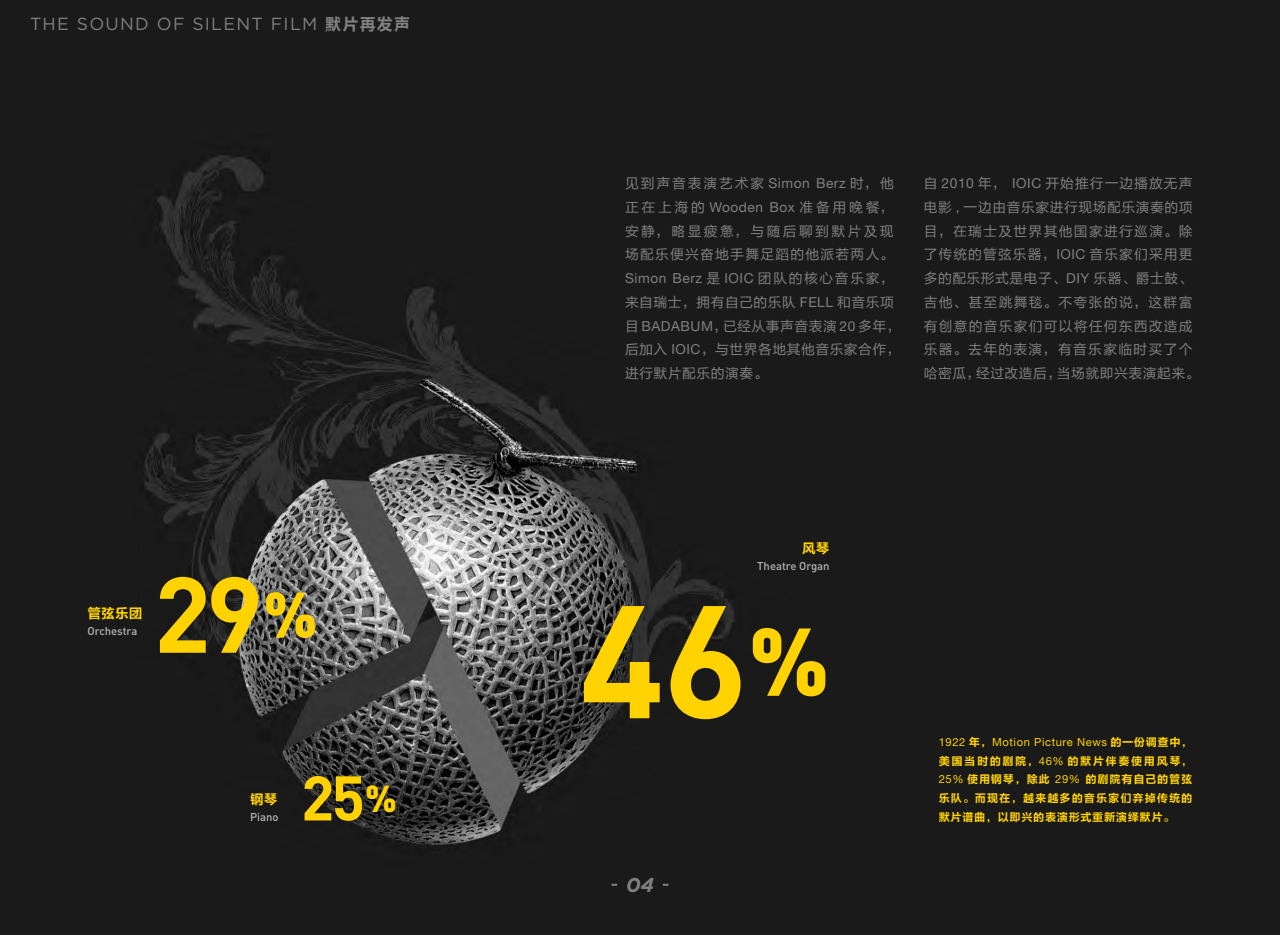
<style>
.page{position:relative;width:1280px;height:935px;background:#fff}
.page>*{position:absolute;margin:0;border:0;box-sizing:border-box;transform-origin:0 0}
.t1{font:700 157.62px "DIN Pro";color:#ffd200}
.t2{font:700 105.75px "DIN Pro";color:#ffd200}
.t3{font:700 62px "DIN Pro";color:#ffd200}
.t4{font:italic 700 20px "Gotham";color:#808080}
.t5{font:17.5px "Gotham";letter-spacing:.075em;color:#808080}
.t6{font:13.75px/23.8px "FZLTHK GBK1 0";letter-spacing:.08em;color:#808080;text-align:justify}
.t7{font:13.75px/23.8px "FZLTHK GBK1 0";letter-spacing:.04em;color:#808080}
.t8{font:13.75px "Helvetica Neue LT Std";letter-spacing:.04em;color:#808080}
.t9{font:13.75px "FZLTCHJW GB1 0";color:#ffd200}
.t10{font:11.25px/18.8px "FZLTCHJW GB1 0";letter-spacing:.065em;color:#ffd200;text-align:justify}
.t11{font:11.25px "Helvetica Neue LT Std";letter-spacing:.05em;color:#ffd200}
.t12{font:500 11.25px "DIN Pro";color:#b3b3b3}
.s1{font-family:"FZLTCHJW GB1 0";font-size:16.88px}
.s2{font-weight:900;font-size:63.5px}
.s3{font-weight:900;font-size:37.12px}
.s4{font-family:"Helvetica Neue LT Std"}
.s5{font-family:"FZLTHK GBK1 0"}
.s6{font-weight:900;font-size:94.62px}
.s7{font-family:"FZLTCHJW GB1 0"}
</style>
<div class="page">
<img style="left:0;top:0;width:1280px;height:935px">
<p class="t5" style="left:30px;top:15px;width:382px">THE SOUND OF SILENT FILM <span class="s1">默片再发声</span></p>
<p class="t9" style="left:88px;top:606px;width:56px">管弦乐团</p>
<p class="t12" style="left:88px;top:623px;width:51px">Orchestra</p>
<h2 class="t2" style="left:154px;top:543px;width:165px">29<span class="s2">%</span></h2>
<p class="t9" style="left:250px;top:792px;width:29px">钢琴</p>
<p class="t12" style="left:250px;top:809px;width:30px">Piano</p>
<h3 class="t3" style="left:301px;top:756px;width:98px">25<span class="s3">%</span></h3>
<p class="t6" style="left:625px;top:172px;width:270px">见到声音表演艺术家 <span class="s4">Simon Berz</span> 时，他正在上海的 <span class="s4">Wooden Box</span> 准备用晚餐，安静，略显疲惫，与随后聊到默片及现场配乐便兴奋地手舞足蹈的他派若两人。</p>
<p class="t8" style="left:625px;top:270px;width:270px">Simon Berz <span class="s5">是</span> IOIC <span class="s5">团队的核心音乐家，</span></p>
<p class="t7" style="left:625px;top:290px;width:277px">来自瑞士，拥有自己的乐队 <span class="s4">FELL</span> 和音乐项目 <span class="s4">BADABUM</span>，已经从事声音表演 <span class="s4">20</span> 多年，后加入 <span class="s4">IOIC</span>，与世界各地其他音乐家合作，进行默片配乐的演奏。</p>
<p class="t6" style="left:924px;top:172px;width:277px;text-align:left">自 <span class="s4">2010</span> 年， <span class="s4">IOIC</span> 开始推行一边播放无声电影 <span class="s4">,</span> 一边由音乐家进行现场配乐演奏的项目，在瑞士及世界其他国家进行巡演。除了传统的管弦乐器，<span class="s4">IOIC</span> 音乐家们采用更多的配乐形式是电子、<span class="s4">DIY</span> 乐器、爵士鼓、吉他、甚至跳舞毯。不夸张的说，这群富有创意的音乐家们可以将任何东西改造成乐器。去年的表演，有音乐家临时买了个哈密瓜，经过改造后，当场就即兴表演起来。</p>
<p class="t9" style="left:802px;top:541px;width:29px">风琴</p>
<p class="t12" style="left:757px;top:558px;width:74px">Theatre Organ</p>
<h1 class="t1" style="left:579px;top:554px;width:252px">46<span class="s6">%</span></h1>
<h3 class="t4" style="left:626px;top:874px;width:29px">04</h3>
<p class="t11" style="left:939px;top:735px;width:255px">1922 <span class="s7">年，</span>Motion Picture News <span class="s7">的一份调查中，</span></p>
<p class="t10" style="left:939px;top:752px;width:255px">美国当时的剧院，<span class="s4">46%</span> 的默片伴奏使用风琴，<span class="s4">25%</span> 使用钢琴，除此 <span class="s4">29%</span> 的剧院有自己的管弦乐队。而现在，越来越多的音乐家们弃掉传统的默片谱曲，以即兴的表演形式重新演绎默片。</p>
</div>
